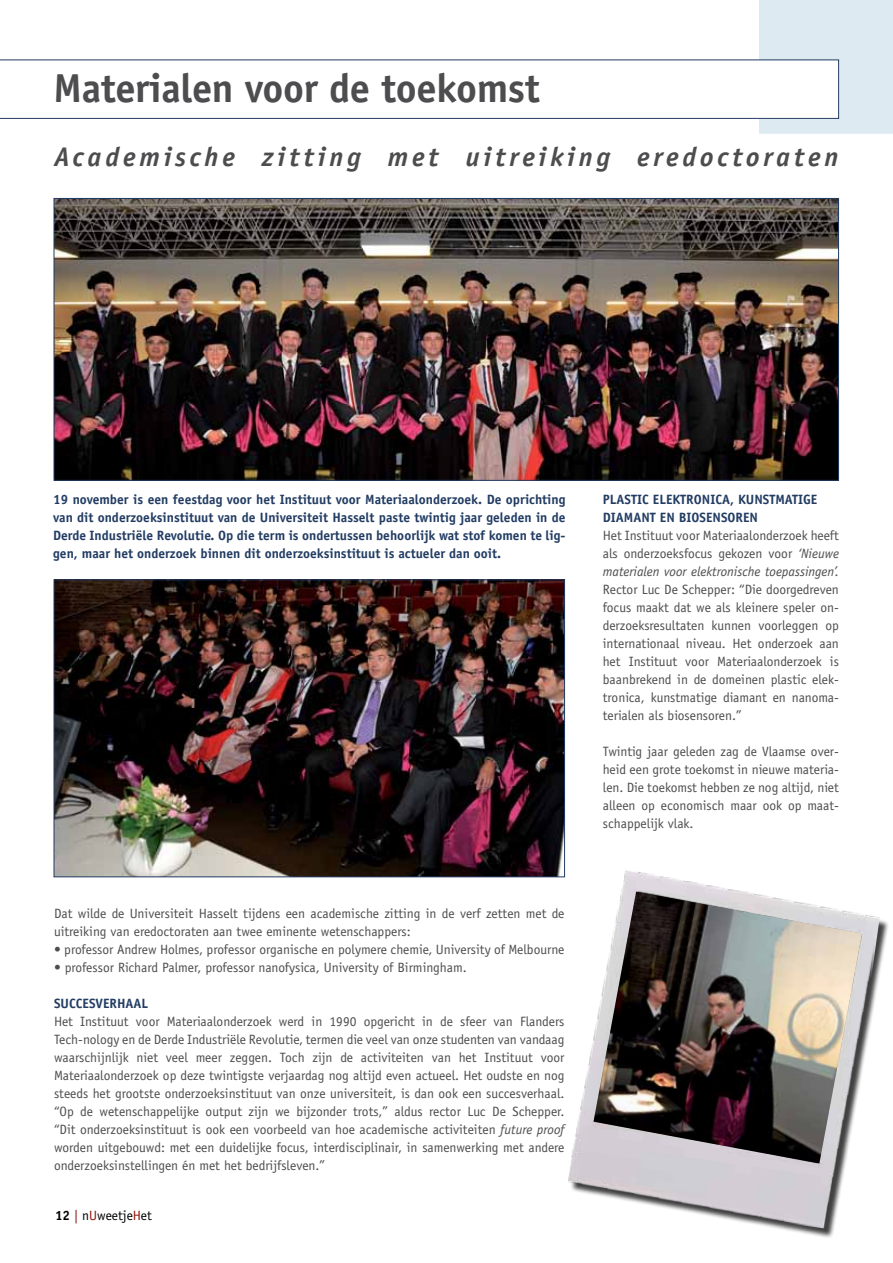
<style>
.page{position:relative;width:893px;height:1263px;background:#fff}
.page>*{position:absolute;margin:0;border:0;box-sizing:border-box;transform-origin:0 0}
.t1{font:700 40.5px "Officina Sans";letter-spacing:-.01em;color:#4d4d4f}
.t2{font:italic 700 27px "Officina Sans";letter-spacing:.14em;color:#4d4d4f}
.t3{font:13.5px/18px "Officina Sans";color:#4d4d4f;text-align:justify}
.t4{font:700 13.5px/18px "Officina Sans";color:#223c63;text-align:justify}
.t5{font:13.5px "Officina Sans";color:#000}
.s1{font-style:italic}
.s2{font-weight:700}
.s3{color:#8b0f04}
</style>
<div class="page">
<svg style="left:0;top:60px;width:839px;height:59px"></svg>
<img style="left:56px;top:581px;width:507px;height:294px">
<div style="left:54px;top:579px;width:511px;height:298px;border:1px solid #223c63"></div>
<img style="left:56px;top:200px;width:781px;height:279px">
<div style="left:570px;top:872px;width:320px;height:366px;background:#000;opacity:.75"></div>
<img style="left:568px;top:870px;width:313px;height:360px">
<img style="left:593px;top:891px;width:269px;height:272px">
<h1 class="t1" style="left:54px;top:63px;width:488px">Materialen voor de toekomst</h1>
<h2 class="t2" style="left:54px;top:140px;width:786px">Academische zitting met uitreiking eredoctoraten</h2>
<p class="t4" style="left:53px;top:490px;width:514px">19 november is een feestdag voor het Instituut voor Materiaalonderzoek. De oprichting van dit onderzoeksinstituut van de Universiteit Hasselt paste twintig jaar geleden in de Derde Industriële Revolutie. Op die term is ondertussen behoorlijk wat stof komen te lig&shy;gen, maar het onderzoek binnen dit onderzoeksinstituut is actueler dan ooit.</p>
<p class="t3" style="left:54px;top:904px;width:512px">Dat wilde de Universiteit Hasselt tijdens een academische zitting in de verf zetten met de uitreiking van eredoctoraten aan twee eminente wetenschappers:</p>
<p class="t3" style="left:54px;top:940px;width:512px">• professor Andrew Holmes, professor organische en polymere chemie, University of Melbourne</p>
<p class="t3" style="left:54px;top:958px;width:414px">• professor Richard Palmer, professor nanofysica, University of Birmingham.</p>
<p class="t4" style="left:54px;top:994px;width:15px">Succesve</p>
<p class="t4" style="left:109px;top:994px;width:16px">rhaal</p>
<p class="t3" style="left:54px;top:1012px;width:512px">Het Instituut voor Materiaalonderzoek werd in 1990 opgericht in de sfeer van Flanders Tech-nology en de Derde Industriële Revolutie, termen die veel van onze studenten van vandaag waarschijnlijk niet veel meer zeggen. Toch zijn de activiteiten van het Instituut voor Materiaalonderzoek op deze twintigste verjaardag nog altijd even actueel. Het oudste en nog steeds het grootste onderzoeksinstituut van onze universiteit, is dan ook een succesverhaal. “Op de wetenschappelijke output zijn we bijzonder trots,” aldus rector Luc De Schepper. “Dit onderzoeksinstituut is ook een voorbeeld van hoe academische activiteiten <span class="s1">future proof </span>worden uitgebouwd: met een duidelijke focus, interdisciplinair, in samenwerking met andere onderzoeksinstellingen én met het bedrijfsleven.”</p>
<p class="t5" style="left:55px;top:1208px;width:98px"><span class="s2">12</span> <span class="s3">|</span> n<span class="s3">U</span>weetje<span class="s3">H</span>et</p>
<p class="t4" style="left:603px;top:490px;width:58px">Plastic elek</p>
<p class="t4" style="left:680px;top:490px;width:22px">tronica</p>
<p class="t4" style="left:730px;top:490px;width:17px">, kuns</p>
<p class="t4" style="left:769px;top:490px;width:48px">tmatige</p>
<p class="t4" style="left:603px;top:508px;width:84px">diamant en biosenso</p>
<p class="t4" style="left:736px;top:508px;width:15px">ren</p>
<p class="t3" style="left:603px;top:526px;width:238px">Het Instituut voor Materiaalonderzoek heeft als onderzoeksfocus gekozen voor <span class="s1">‘Nieuwe materialen voor elektronische toepassingen’.</span></p>
<p class="t3" style="left:603px;top:580px;width:238px">Rector Luc De Schepper: “Die doorgedreven focus maakt dat we als kleinere speler on&shy;derzoeksresultaten kunnen voorleggen op internationaal niveau. Het onderzoek aan het Instituut voor Materiaalonderzoek is baanbrekend in de domeinen plastic elek&shy;tronica, kunstmatige diamant en nanoma&shy;terialen als biosensoren.”</p>
<p class="t3" style="left:603px;top:742px;width:238px">Twintig jaar geleden zag de Vlaamse over&shy;heid een grote toekomst in nieuwe materia&shy;len. Die toekomst hebben ze nog altijd, niet alleen op economisch maar ook op maat&shy;schappelijk vlak.</p>
</div>
